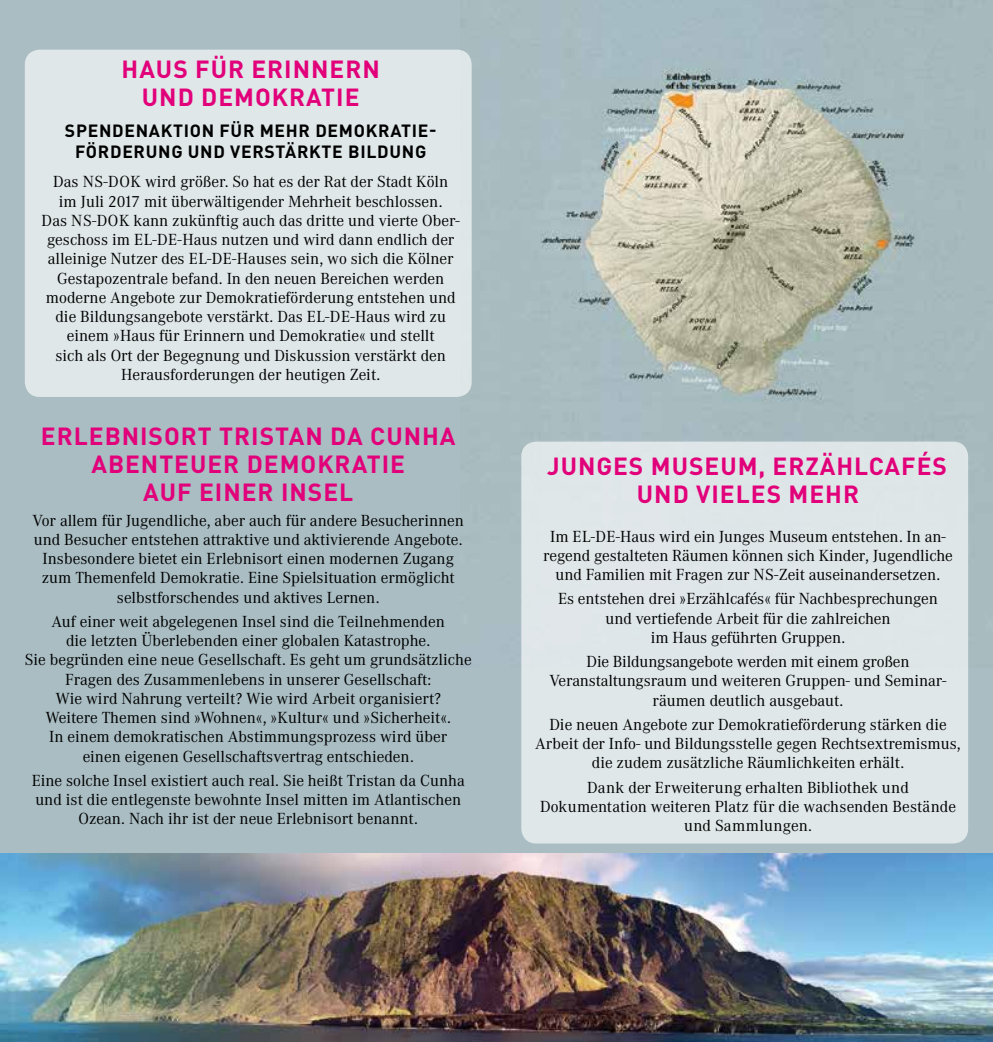
<style>
.page{position:relative;width:993px;height:1042px;background:#fff}
.page>*{position:absolute;margin:0;border:0;box-sizing:border-box;transform-origin:0 0}
.t1{font:700 24.5px/28px "DIN Pro";letter-spacing:.04em;color:#e2007a;text-align:center}
.t2{font:700 17.5px/21px "DIN Pro";letter-spacing:.04em;color:#000;text-align:center}
.t3{font:15.75px/19.2px "Corporate ABQ";color:#000;text-align:center}
</style>
<div class="page">
<div style="left:0;top:0;width:992px;height:874px;background:#a9bdc3"></div>
<img style="left:461px;top:0;width:531px;height:667px">
<div style="left:25px;top:50px;width:446px;height:347px;background:#dfe7e9;border-radius:15px"></div>
<img style="left:0;top:853px;width:992px;height:189px">
<div style="left:521px;top:441px;width:446px;height:402px;background:#dfe7e9;border-radius:15px"></div>
<h1 class="t1" style="left:121px;top:54px;width:260px">HAUS FÜR ERINNERN<br>UND DEMOKRATIE</h1>
<p class="t2" style="left:65px;top:120px;width:373px">SPENDENAKTION FÜR MEHR DEMOKRATIE-<br>FÖRDERUNG UND VERSTÄRKTE BILDUNG</p>
<p class="t3" style="left:42px;top:172px;width:419px">Das NS-DOK wird größer. So hat es der Rat der Stadt Köln<br>im Juli 2017 mit überwältigender Mehrheit beschlossen.<br>Das NS-DOK kann zukünftig auch das dritte und vierte Ober&shy;geschoss im EL-DE-Haus nutzen und wird dann endlich der alleinige Nutzer des EL-DE-Hauses sein, wo sich die Kölner Gestapozentrale befand. In den neuen Bereichen werden moderne Angebote zur Demokratieförderung entstehen und die Bildungsangebote verstärkt. Das EL-DE-Haus wird zu einem »Haus für Erinnern und Demokratie« und stellt<br>sich als Ort der Begegnung und Diskussion verstärkt den Herausforderungen der heutigen Zeit.</p>
<h1 class="t1" style="left:41px;top:421px;width:416px">ERLEBNISORT TRISTAN DA CUNHA<br>ABENTEUER DEMOKRATIE<br>AUF EINER INSEL</h1>
<p class="t3" style="left:32px;top:511px;width:433px">Vor allem für Jugendliche, aber auch für andere Besucherinnen und Besucher entstehen attraktive und aktivierende Angebote.<br>Insbesondere bietet ein Erlebnisort einen modernen Zugang zum Themenfeld Demokratie. Eine Spielsituation ermöglicht selbstforschendes und aktives Lernen.</p>
<p class="t3" style="left:25px;top:612px;width:448px">Auf einer weit abgelegenen Insel sind die Teilnehmenden<br>die letzten Überlebenden einer globalen Katastrophe.<br>Sie begründen eine neue Gesellschaft. Es geht um grundsätzliche Fragen des Zusammenlebens in unserer Gesellschaft:<br>Wie wird Nahrung verteilt? Wie wird Arbeit organisiert?<br>Weitere Themen sind »Wohnen«, »Kultur« und »Sicherheit«.<br>In einem demokratischen Abstimmungsprozess wird über<br>einen eigenen Gesellschaftsvertrag entschieden.</p>
<p class="t3" style="left:32px;top:771px;width:434px">Eine solche Insel existiert auch real. Sie heißt Tristan da Cunha und ist die entlegenste bewohnte Insel mitten im Atlantischen<br>Ozean. Nach ihr ist der neue Erlebnisort benannt.</p>
<h1 class="t1" style="left:547px;top:451px;width:401px">JUNGES MUSEUM, ERZÄHLCAFÉS<br>UND VIELES MEHR</h1>
<p class="t3" style="left:543px;top:527px;width:411px">Im EL-DE-Haus wird ein Junges Museum entstehen. In an&shy;regend gestalteten Räumen können sich Kinder, Jugendliche und Familien mit Fragen zur NS-Zeit auseinandersetzen.</p>
<p class="t3" style="left:558px;top:589px;width:381px">Es entstehen drei »Erzählcafés« für Nachbesprechungen und vertiefende Arbeit für die zahlreichen<br>im Haus geführten Gruppen.</p>
<p class="t3" style="left:549px;top:652px;width:398px">Die Bildungsangebote werden mit einem großen<br>Veranstaltungsraum und weiteren Gruppen- und Seminar&shy;räumen deutlich ausgebaut.</p>
<p class="t3" style="left:535px;top:715px;width:427px">Die neuen Angebote zur Demokratieförderung stärken die<br>Arbeit der Info- und Bildungsstelle gegen Rechtsextremismus, die zudem zusätzliche Räumlichkeiten erhält.</p>
<p class="t3" style="left:540px;top:778px;width:417px">Dank der Erweiterung erhalten Bibliothek und<br>Dokumentation weiteren Platz für die wachsenden Bestände und Sammlungen.</p>
</div>
